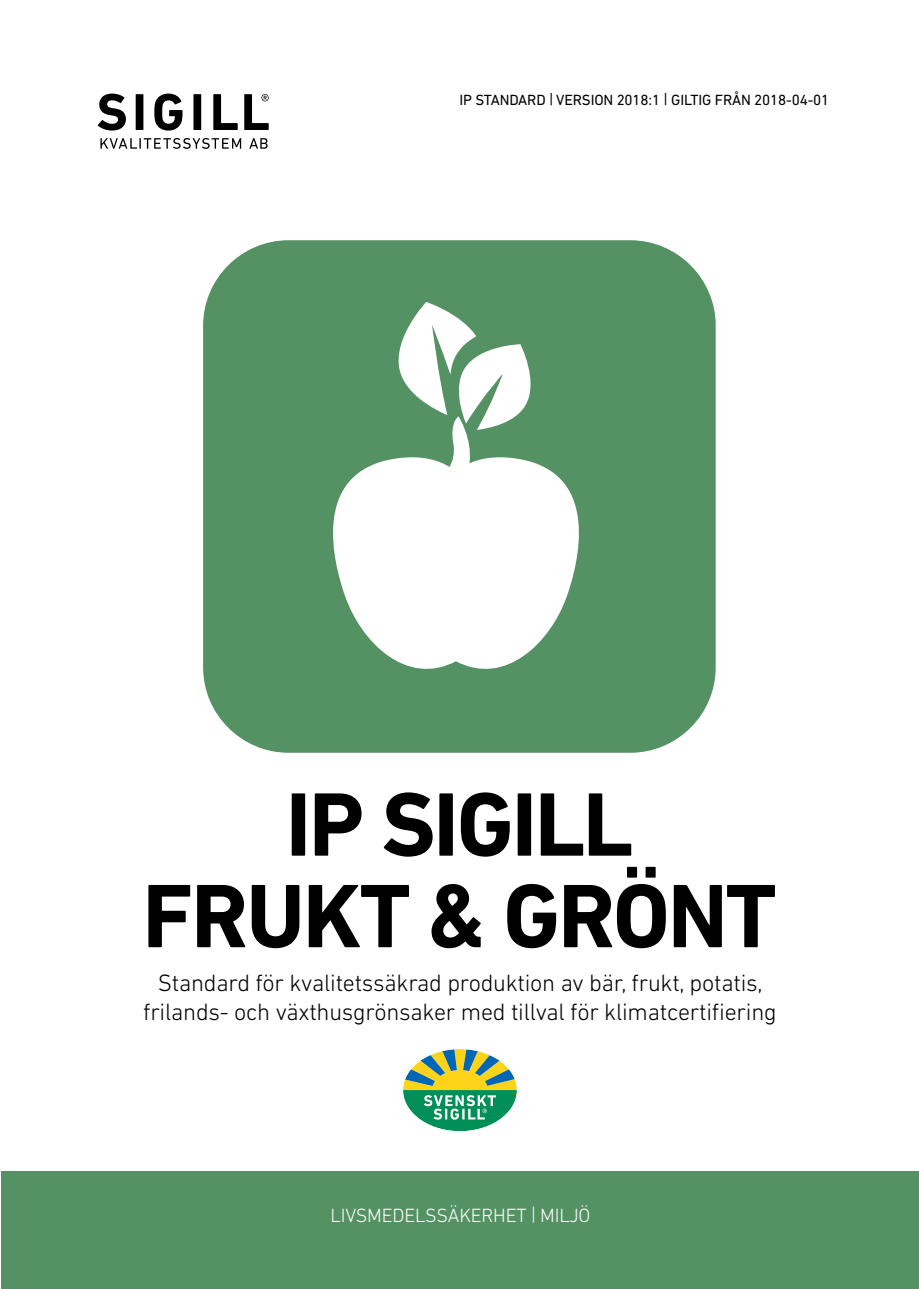
<style>
.page{position:relative;width:919px;height:1289px;background:#fff}
.page>*{position:absolute;margin:0;border:0;box-sizing:border-box;transform-origin:0 0}
.Regler_1_a_rad{font:700 91.5px/91.5px "DIN Next LT Pro";letter-spacing:-.025em;color:#000;text-align:center}
.Regler_1_a_rad-2{font:300 24px/28.5px "DIN Next LT Pro";letter-spacing:-.01em;color:#000;text-align:center}
.t1{font:300 19.5px "DIN Next LT Pro";letter-spacing:-.01em;color:#fff}
.t2{font:15px "DIN Next LT Pro";letter-spacing:-.01em;color:#000}
</style>
<div class="page">
<div style="left:1px;top:1170px;width:917px;height:118px;background:#549163"></div>
<div style="left:203px;top:240px;width:512px;height:512px;background:#549163;border-radius:85px"></div>
<svg style="left:398px;top:302px;width:133px;height:114px"></svg>
<svg style="left:333px;top:416px;width:246px;height:253px;fill:#fff"></svg>
<svg style="left:213px;top:94px;width:25px;height:36px"></svg>
<div style="left:193px;top:94px;width:8px;height:36px;background:#000001"></div>
<svg style="left:154px;top:94px;width:28px;height:36px"></svg>
<div style="left:136px;top:94px;width:7px;height:36px;background:#000001"></div>
<svg style="left:98px;top:94px;width:28px;height:36px"></svg>
<svg style="left:100px;top:138px;width:141px;height:11px"></svg>
<svg style="left:249px;top:138px;width:18px;height:11px"></svg>
<svg style="left:244px;top:94px;width:25px;height:36px"></svg>
<svg style="left:403px;top:1049px;width:114px;height:82px"></svg>
<p class="t2" style="left:459px;top:92px;width:371px">IP STANDARD | VERSION 2018:1 | GILTIG FRÅN 2018-04-01</p>
<p class="Regler_1_a_rad" style="left:142px;top:778px;width:635px">IP SIGILL<br>FRUKT &amp; GRÖNT</p>
<p class="Regler_1_a_rad-2" style="left:143px;top:968px;width:635px">Standard för kvalitetssäkrad produktion av bär, frukt, potatis, frilands- och växthusgrönsaker med tillval för klimatcertifiering</p>
<p class="t1" style="left:330px;top:1204px;width:261px">LIVSMEDELSSÄKERHET | MILJÖ</p>
</div>
